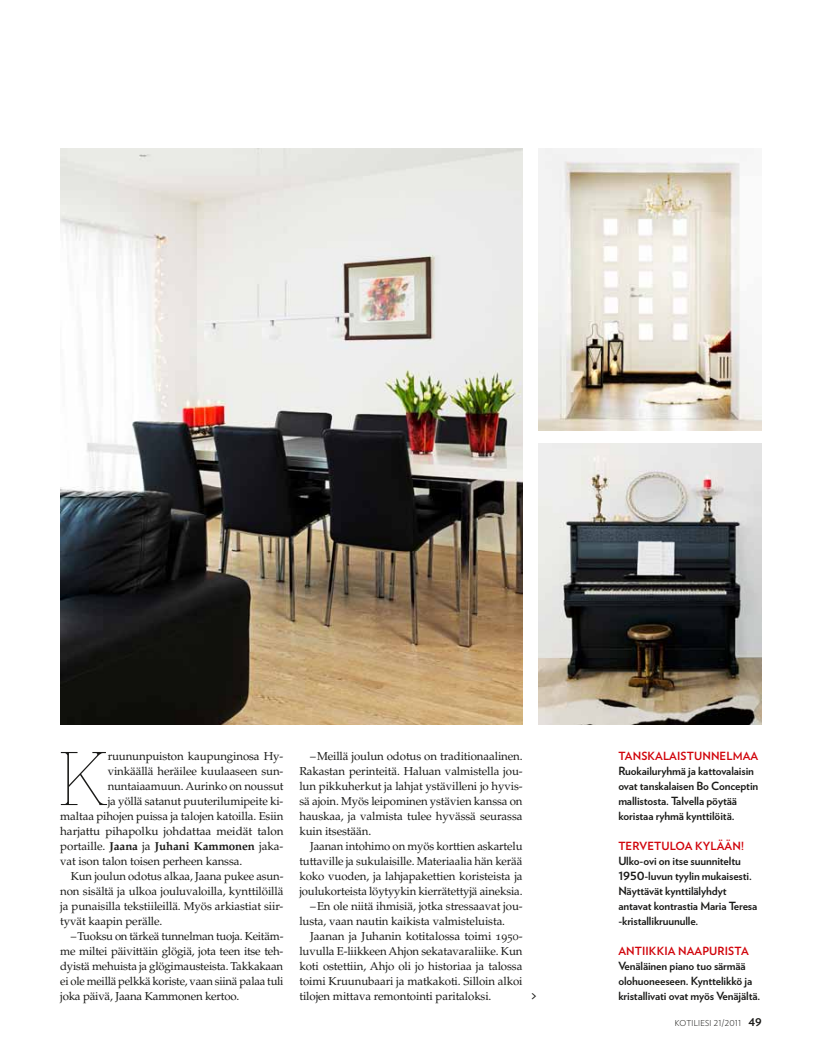
<style>
.page{position:relative;width:815px;height:1053px;background:#fff}
.page>*{position:absolute;margin:0;border:0;box-sizing:border-box;transform-origin:0 0}
.t1{font:100 75.75px "Stag";color:#1a1a18}
.t2{font:13.12px "Verlag";color:#1a1a18}
.t3{font:11.5px/15px "Palatino LT Std";letter-spacing:-.01em;color:#1a1a18;text-align:justify}
.t4{font:700 11.5px "Palatino LT Std";letter-spacing:-.01em;color:#1a1a18}
.t5{font:700 11.25px/15px "Verlag";letter-spacing:-.01em;color:#1a1a18}
.t6{font:700 11.25px "Verlag";letter-spacing:.24em;color:#d1050c}
.t7{font:300 8.12px "Verlag";letter-spacing:.03em;color:#1a1a18}
.s1{font-weight:400}
.s2{font-weight:700;font-size:10.62px}
</style>
<div class="page">
<img style="left:60px;top:149px;width:463px;height:575px">
<img style="left:539px;top:149px;width:223px;height:281px">
<img style="left:539px;top:443px;width:223px;height:281px">
<h1 class="t1" style="left:59px;top:736px;width:50px">K</h1>
<p class="t3" style="left:108px;top:748px;width:177px">ruununpuiston kaupunginosa Hy-</p>
<p class="t3" style="left:108px;top:763px;width:177px">vinkäällä heräilee kuulaaseen sun-</p>
<p class="t3" style="left:108px;top:778px;width:177px">nuntaiaamuun. Aurinko on noussut</p>
<p class="t3" style="left:108px;top:793px;width:177px">ja yöllä satanut puuterilumipeite ki-</p>
<p class="t3" style="left:60px;top:808px;width:225px">maltaa pihojen puissa ja talojen katoilla. Esiin</p>
<p class="t3" style="left:60px;top:823px;width:225px">harjattu pihapolku johdattaa meidät talon</p>
<p class="t4" style="left:60px;top:839px;width:225px"><span class="s1">portaille.</span> Jaana <span class="s1">ja</span> Juhani Kammonen <span class="s1">jaka-</span></p>
<p class="t3" style="left:60px;top:853px;width:184px">vat ison talon toisen perheen kanssa.</p>
<p class="t3" style="left:71px;top:868px;width:214px">Kun joulun odotus alkaa, Jaana pukee asun-</p>
<p class="t3" style="left:60px;top:883px;width:225px">non sisältä ja ulkoa jouluvaloilla, kynttilöillä</p>
<p class="t3" style="left:60px;top:898px;width:225px">ja punaisilla tekstiileillä. Myös arkiastiat siir-</p>
<p class="t3" style="left:60px;top:913px;width:104px">tyvät kaapin perälle.</p>
<p class="t3" style="left:71px;top:928px;width:214px">–Tuoksu on tärkeä tunnelman tuoja. Keitäm-</p>
<p class="t3" style="left:60px;top:943px;width:225px">me miltei päivittäin glögiä, jota teen itse teh-</p>
<p class="t3" style="left:60px;top:958px;width:225px">dyistä mehuista ja glögimausteista. Takkakaan</p>
<p class="t3" style="left:60px;top:973px;width:225px">ei ole meillä pelkkä koriste, vaan siinä palaa tuli</p>
<p class="t3" style="left:60px;top:988px;width:181px">joka päivä, Jaana Kammonen kertoo.</p>
<p class="t3" style="left:299px;top:748px;width:225px;text-indent:11px">–Meillä joulun odotus on traditionaalinen.<br>Rakastan perinteitä. Haluan valmistella jou&shy;lun pikkuherkut ja lahjat ystävilleni jo hyvis&shy;sä ajoin. Myös leipominen ystävien kanssa on hauskaa, ja valmista tulee hyvässä seurassa kuin itsestään.</p>
<p class="t3" style="left:310px;top:838px;width:214px">Jaanan intohimo on myös korttien askartelu</p>
<p class="t3" style="left:299px;top:853px;width:224px">tuttaville ja sukulaisille. Materiaalia hän kerää</p>
<p class="t3" style="left:299px;top:868px;width:225px">koko vuoden, ja lahjapakettien koristeista ja</p>
<p class="t3" style="left:299px;top:883px;width:225px">joulukorteista löytyykin kierrätettyjä aineksia.</p>
<p class="t3" style="left:310px;top:898px;width:214px">–En ole niitä ihmisiä, jotka stressaavat jou-</p>
<p class="t3" style="left:299px;top:913px;width:207px">lusta, vaan nautin kaikista valmisteluista.</p>
<p class="t3" style="left:310px;top:928px;width:214px">Jaanan ja Juhanin kotitalossa toimi 1950-</p>
<p class="t3" style="left:299px;top:943px;width:225px">luvulla E-liikkeen Ahjon sekatavaraliike. Kun</p>
<p class="t3" style="left:299px;top:958px;width:225px">koti ostettiin, Ahjo oli jo historiaa ja talossa</p>
<p class="t3" style="left:299px;top:973px;width:225px">toimi Kruunubaari ja matkakoti. Silloin alkoi</p>
<p class="t3" style="left:299px;top:988px;width:194px">tilojen mittava remontointi paritaloksi.</p>
<p class="t2" style="left:532px;top:985px;width:7px">&gt;</p>
<p class="t6" style="left:618px;top:747px;width:139px">tanskalaistu nnelmaa</p>
<p class="t5" style="left:618px;top:762px;width:141px">Ruokailuryhmä ja kattovalaisin ovat tanskalaisen Bo Conceptin mallistosta. Talvella pöytää koristaa ryhmä kynttilöitä.</p>
<p class="t6" style="left:618px;top:837px;width:127px">tervetu loa kylään!</p>
<p class="t5" style="left:618px;top:852px;width:140px">Ulko-ovi on itse suunniteltu<br>1950-luvun tyylin mukaisesti.<br>Näyttävät kynttilälyhdyt antavat kontrastia Maria Teresa -kristallikruunulle.</p>
<p class="t6" style="left:618px;top:942px;width:129px">antiikkia naapu rista</p>
<p class="t5" style="left:618px;top:957px;width:143px">Venäläinen piano tuo särmää olohuoneeseen. Kynttelikkö ja kristallivati ovat myös Venäjältä.</p>
<p class="t7" style="left:675px;top:1017px;width:88px">KOTILIESI 21/2011 <span class="s2">49</span></p>
</div>
